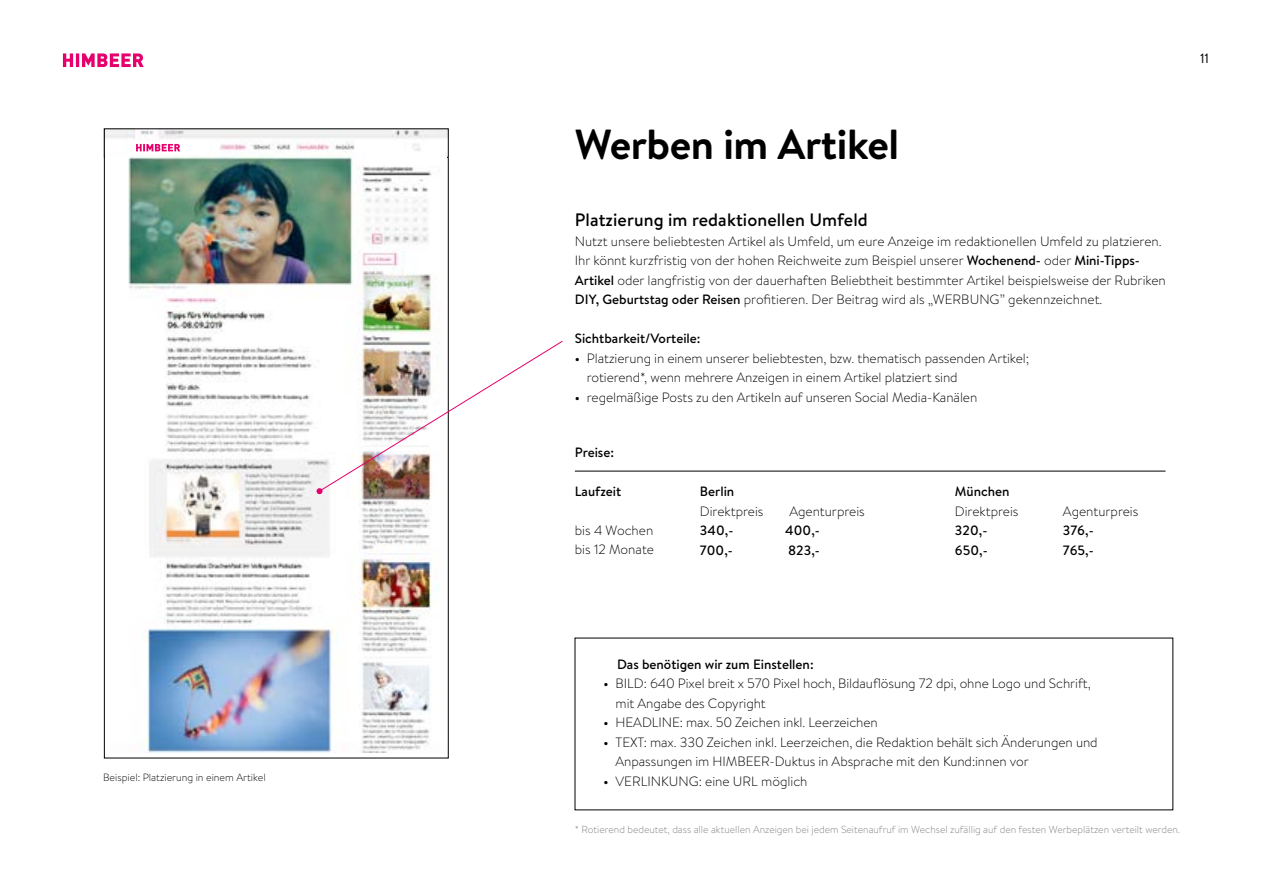
<style>
.page{position:relative;width:1263px;height:893px;background:#fff}
.page>*{position:absolute;margin:0;border:0;box-sizing:border-box;transform-origin:0 0}
.t1{font:700 42px "Brandon Text";letter-spacing:-.01em;color:#000}
.t2{font:500 18px "Brandon Text";letter-spacing:.005em;color:#000}
.t3{font:300 13.5px/19.5px "Brandon Text";letter-spacing:-.005em;color:#000}
.t4{font:500 13.5px "Brandon Text";color:#000}
.t5{font:13.5px "Brandon Text";color:#000}
.t6{font:300 10.5px "Brandon Text";color:#000}
.t7{font:300 10.2px "Brandon Text";color:#808080}
.s1{font-weight:500}
</style>
<div class="page">
<svg style="left:63px;top:53px;width:81px;height:14px"></svg>
<img style="left:104px;top:131px;width:344px;height:320px">
<div style="left:127px;top:140px;width:80px;height:15px;background:#fff"></div>
<svg style="left:136px;top:144px;width:44px;height:7px"></svg>
<hr style="left:575px;top:471px;width:590px;height:1px;background:#000">
<img style="left:143px;top:452px;width:295px;height:300px">
<svg style="left:315px;top:340px;width:248px;height:155px"></svg>
<p class="t6" style="left:103px;top:770px;width:164px">Beispiel: Platzierung in einem Artikel</p>
<h1 class="t1" style="left:575px;top:115px;width:326px">Werben im Artikel</h1>
<h2 class="t2" style="left:575px;top:208px;width:294px">Platzierung im redaktionellen Umfeld</h2>
<p class="t3" style="left:575px;top:231px;width:592px">Nutzt unsere beliebtesten Artikel als Umfeld, um eure Anzeige im redaktionellen Umfeld zu platzieren.<br>Ihr könnt kurzfristig von der hohen Reichweite zum Beispiel unserer <span class="s1">Wochenend-</span> oder <span class="s1">Mini-Tipps-Artikel</span> oder langfristig von der dauerhaften Beliebtheit bestimmter Artikel beispielsweise der Rubriken <span class="s1">DIY, Geburtstag oder Reisen</span> profitieren. Der Beitrag wird als „WERBUNG” gekennzeichnet.</p>
<p class="t4" style="left:575px;top:329px;width:127px">Sichtbarkeit/Vorteile:</p>
<p class="t3" style="left:587px;top:348px;width:444px;text-indent:-12px"><span class="s1">•</span> Platzierung in einem unserer beliebtesten, bzw. thematisch passenden Artikel; rotierend*, wenn mehrere Anzeigen in einem Artikel platziert sind</p>
<p class="t3" style="left:575px;top:387px;width:404px"><span class="s1">•</span> regelmäßige Posts zu den Artikeln auf unseren Social Media-Kanälen</p>
<p class="t4" style="left:575px;top:443px;width:41px">Preise:</p>
<p class="t4" style="left:575px;top:482px;width:48px">Laufzeit</p>
<p class="t3" style="left:575px;top:520px;width:81px">bis 4 Wochen bis 12 Monate</p>
<p class="t4" style="left:700px;top:482px;width:36px">Berlin</p>
<p class="t3" style="left:700px;top:501px;width:65px">Direktpreis</p>
<p class="t3" style="left:789px;top:501px;width:77px">Agenturpreis</p>
<p class="t4" style="left:700px;top:521px;width:35px">340,-</p>
<p class="t4" style="left:785px;top:521px;width:36px">400,-</p>
<p class="t4" style="left:700px;top:541px;width:34px">700,-</p>
<p class="t4" style="left:788px;top:541px;width:33px">823,-</p>
<p class="t4" style="left:955px;top:482px;width:56px">München</p>
<p class="t3" style="left:955px;top:501px;width:65px">Direktpreis</p>
<p class="t3" style="left:1063px;top:501px;width:77px">Agenturpreis</p>
<p class="t4" style="left:955px;top:521px;width:34px">320,-</p>
<p class="t4" style="left:1063px;top:521px;width:32px">376,-</p>
<p class="t4" style="left:955px;top:541px;width:34px">650,-</p>
<p class="t4" style="left:1063px;top:541px;width:32px">765,-</p>
<p class="t5" style="left:1200px;top:50px;width:11px">11</p>
<p class="t4" style="left:617px;top:655px;width:198px">Das benötigen wir zum Einstellen:</p>
<p class="t3" style="left:616px;top:673px;width:477px;text-indent:-12px"><span class="s1">•</span> BILD: 640 Pixel breit x 570 Pixel hoch, Bildauflösung 72 dpi, ohne Logo und Schrift, mit Angabe des Copyright</p>
<p class="t3" style="left:604px;top:712px;width:276px"><span class="s1">•</span> HEADLINE: max. 50 Zeichen inkl. Leerzeichen</p>
<p class="t3" style="left:616px;top:732px;width:484px;text-indent:-12px"><span class="s1">•</span> TEXT: max. 330 Zeichen inkl. Leerzeichen, die Redaktion behält sich Änderungen und<br>Anpassungen im HIMBEER-Duktus in Absprache mit den Kund:innen vor</p>
<p class="t3" style="left:604px;top:771px;width:205px"><span class="s1">•</span> VERLINKUNG: eine URL möglich</p>
<p class="t7" style="left:575px;top:822px;width:607px">* Rotierend bedeutet, dass alle aktuellen Anzeigen bei jedem Seitenaufruf im Wechsel zufällig auf den festen Werbeplätzen verteilt werden.</p>
</div>
